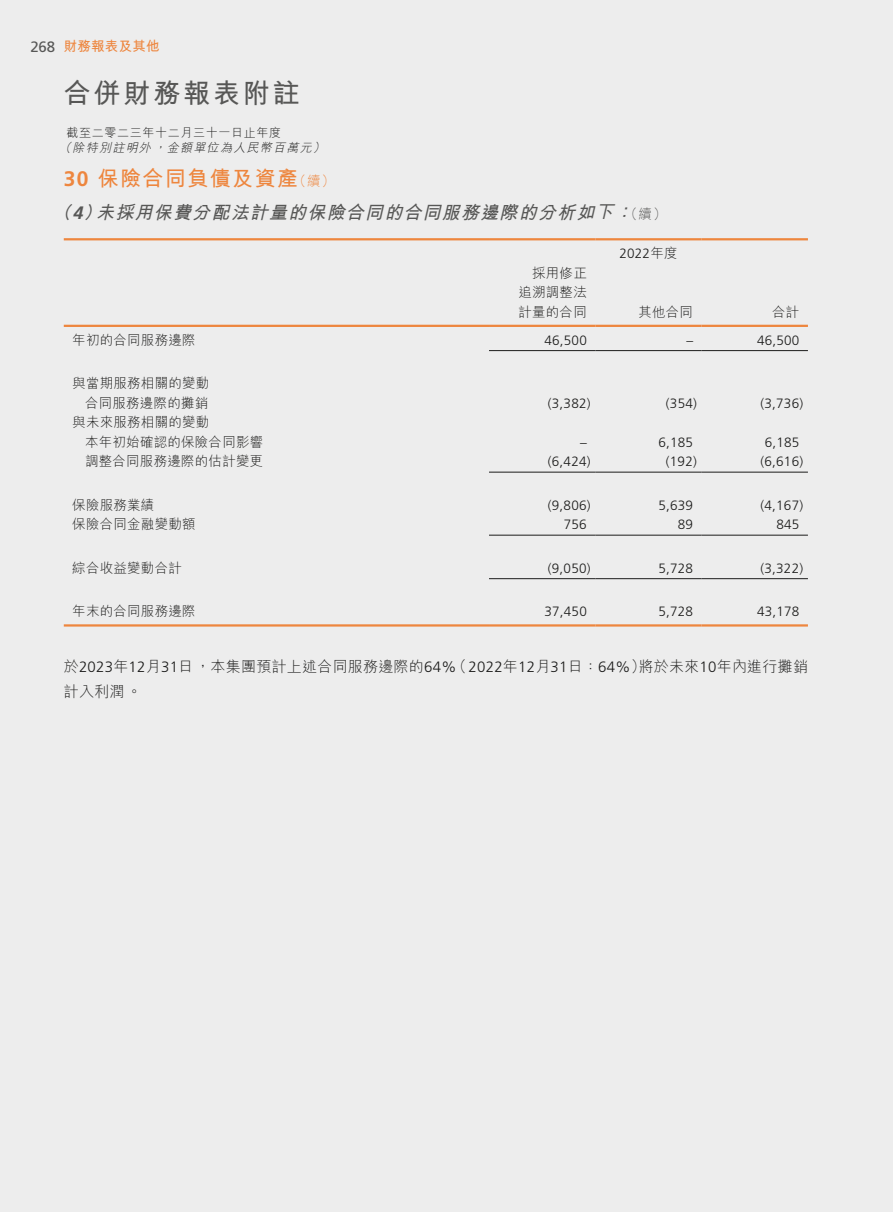
<style>
.page{position:relative;width:893px;height:1212px;background:#ededed}
.page>*{position:absolute;margin:0;border:0;box-sizing:border-box;transform-origin:0 0}
.t1{font:700 27px "M Hei HK";letter-spacing:.105em;color:#575756}
.t2{font:700 21px "M Hei HK";letter-spacing:.065em;color:#ee863e}
.t3{font:italic 700 18px "M Hei HK";color:#575756}
.t4{font:300 15px/24.8px "M Hei HK";letter-spacing:.015em;color:#1c1c1b}
.t5{font:15px "Frutiger LT Std";color:#575756}
.t6{font:300 13.5px "Frutiger LT Std";letter-spacing:.015em;color:#1c1c1b}
.t7{font:300 13.5px/19.5px "M Hei HK";letter-spacing:.015em;color:#1c1c1b;text-align:justify}
.t8{font:700 13.5px "M Hei HK";letter-spacing:.015em;color:#ee863e}
.t9{font:italic 300 12px "M Hei HK";color:#1c1c1b}
.t10{font:300 12px "M Hei HK";letter-spacing:.055em;color:#1c1c1b}
.s1{font-family:"Frutiger LT Std"}
.s2{font-weight:300;font-size:13.5px}
.s3{font-weight:300;font-style:normal;font-size:13.5px}
.s4{font-family:"M Hei HK"}
</style>
<div class="page">
<hr style="left:64px;top:238px;width:425px;height:2px;background:#ee863e">
<hr style="left:489px;top:238px;width:106px;height:2px;background:#ee863e">
<hr style="left:595px;top:238px;width:107px;height:2px;background:#ee863e">
<hr style="left:702px;top:238px;width:106px;height:2px;background:#ee863e">
<hr style="left:64px;top:325px;width:425px;height:2px;background:#ee863e">
<hr style="left:489px;top:325px;width:106px;height:2px;background:#ee863e">
<hr style="left:595px;top:325px;width:107px;height:2px;background:#ee863e">
<hr style="left:702px;top:325px;width:106px;height:2px;background:#ee863e">
<hr style="left:489px;top:350px;width:106px;height:1px;background:#1c1c1b">
<hr style="left:595px;top:350px;width:107px;height:1px;background:#1c1c1b">
<hr style="left:702px;top:350px;width:106px;height:1px;background:#1c1c1b">
<hr style="left:489px;top:472px;width:106px;height:1px;background:#1c1c1b">
<hr style="left:595px;top:472px;width:107px;height:1px;background:#1c1c1b">
<hr style="left:702px;top:472px;width:106px;height:1px;background:#1c1c1b">
<hr style="left:489px;top:535px;width:106px;height:1px;background:#1c1c1b">
<hr style="left:595px;top:535px;width:107px;height:1px;background:#1c1c1b">
<hr style="left:702px;top:535px;width:106px;height:1px;background:#1c1c1b">
<hr style="left:489px;top:578px;width:106px;height:1px;background:#1c1c1b">
<hr style="left:595px;top:578px;width:107px;height:1px;background:#1c1c1b">
<hr style="left:702px;top:578px;width:106px;height:1px;background:#1c1c1b">
<hr style="left:64px;top:624px;width:425px;height:2px;background:#ee863e">
<hr style="left:489px;top:624px;width:106px;height:2px;background:#ee863e">
<hr style="left:595px;top:624px;width:107px;height:2px;background:#ee863e">
<hr style="left:702px;top:624px;width:106px;height:2px;background:#ee863e">
<p class="t5" style="left:30px;top:38px;width:26px">268</p>
<p class="t8" style="left:64px;top:36px;width:97px">財務報表及其他</p>
<h1 class="t1" style="left:64px;top:73px;width:238px">合併財務報表附註</h1>
<p class="t10" style="left:66px;top:124px;width:216px">截至二零二三年十二月三十一日止年度</p>
<p class="t9" style="left:59px;top:139px;width:271px">（除特別註明外，金額單位為人民幣百萬元）</p>
<h2 class="t2" style="left:64px;top:163px;width:273px"><span class="s1">30</span> 保險合同負債及資產<span class="s2">（續）</span></h2>
<h3 class="t3" style="left:53px;top:199px;width:615px">（<span class="s1">4</span>）未採用保費分配法計量的保險合同的合同服務邊際的分析如下：<span class="s3">（續）</span></h3>
<p class="t6" style="left:619px;top:246px;width:60px">2022<span class="s4">年度</span></p>
<p class="t7" style="left:518px;top:262px;width:70px;text-indent:14px">採用修正追溯調整法計量的合同</p>
<p class="t7" style="left:638px;top:301px;width:56px">其他合同</p>
<p class="t7" style="left:772px;top:301px;width:29px">合計</p>
<p class="t7" style="left:72px;top:329px;width:125px">年初的合同服務邊際</p>
<p class="t6" style="left:544px;top:332px;width:44px">46,500</p>
<p class="t6" style="left:686px;top:332px;width:8px">–</p>
<p class="t6" style="left:757px;top:332px;width:44px">46,500</p>
<p class="t7" style="left:72px;top:373px;width:139px;text-align:right">與當期服務相關的變動合同服務邊際的攤銷</p>
<p class="t6" style="left:548px;top:395px;width:44px">(3,382)</p>
<p class="t6" style="left:666px;top:395px;width:32px">(354)</p>
<p class="t6" style="left:760px;top:395px;width:44px">(3,736)</p>
<p class="t7" style="left:85px;top:412px;width:180px;text-indent:-13px">與未來服務相關的變動<br>本年初始確認的保險合同影響</p>
<p class="t6" style="left:580px;top:434px;width:8px">–</p>
<p class="t6" style="left:658px;top:434px;width:36px">6,185</p>
<p class="t6" style="left:765px;top:434px;width:36px">6,185</p>
<p class="t7" style="left:85px;top:451px;width:180px">調整合同服務邊際的估計變更</p>
<p class="t6" style="left:548px;top:454px;width:44px">(6,424)</p>
<p class="t6" style="left:666px;top:454px;width:32px">(192)</p>
<p class="t6" style="left:760px;top:454px;width:44px">(6,616)</p>
<p class="t7" style="left:72px;top:495px;width:84px">保險服務業績</p>
<p class="t6" style="left:548px;top:497px;width:44px">(9,806)</p>
<p class="t6" style="left:658px;top:497px;width:36px">5,639</p>
<p class="t6" style="left:760px;top:497px;width:44px">(4,167)</p>
<p class="t7" style="left:72px;top:514px;width:125px">保險合同金融變動額</p>
<p class="t6" style="left:564px;top:517px;width:24px">756</p>
<p class="t6" style="left:678px;top:517px;width:17px">89</p>
<p class="t6" style="left:776px;top:517px;width:24px">845</p>
<p class="t7" style="left:72px;top:558px;width:111px">綜合收益變動合計</p>
<p class="t6" style="left:548px;top:560px;width:44px">(9,050)</p>
<p class="t6" style="left:658px;top:560px;width:36px">5,728</p>
<p class="t6" style="left:760px;top:560px;width:44px">(3,322)</p>
<p class="t7" style="left:72px;top:601px;width:125px">年末的合同服務邊際</p>
<p class="t6" style="left:544px;top:604px;width:44px">37,450</p>
<p class="t6" style="left:658px;top:604px;width:36px">5,728</p>
<p class="t6" style="left:757px;top:604px;width:44px">43,178</p>
<p class="t4" style="left:64px;top:654px;width:746px">於<span class="s1">2023</span>年<span class="s1">12</span>月<span class="s1">31</span>日，本集團預計上述合同服務邊際的<span class="s1">64%</span>（<span class="s1">2022</span>年<span class="s1">12</span>月<span class="s1">31</span>日：<span class="s1">64%</span>）將於未來<span class="s1">10</span>年內進行攤銷計入利潤。</p>
</div>
